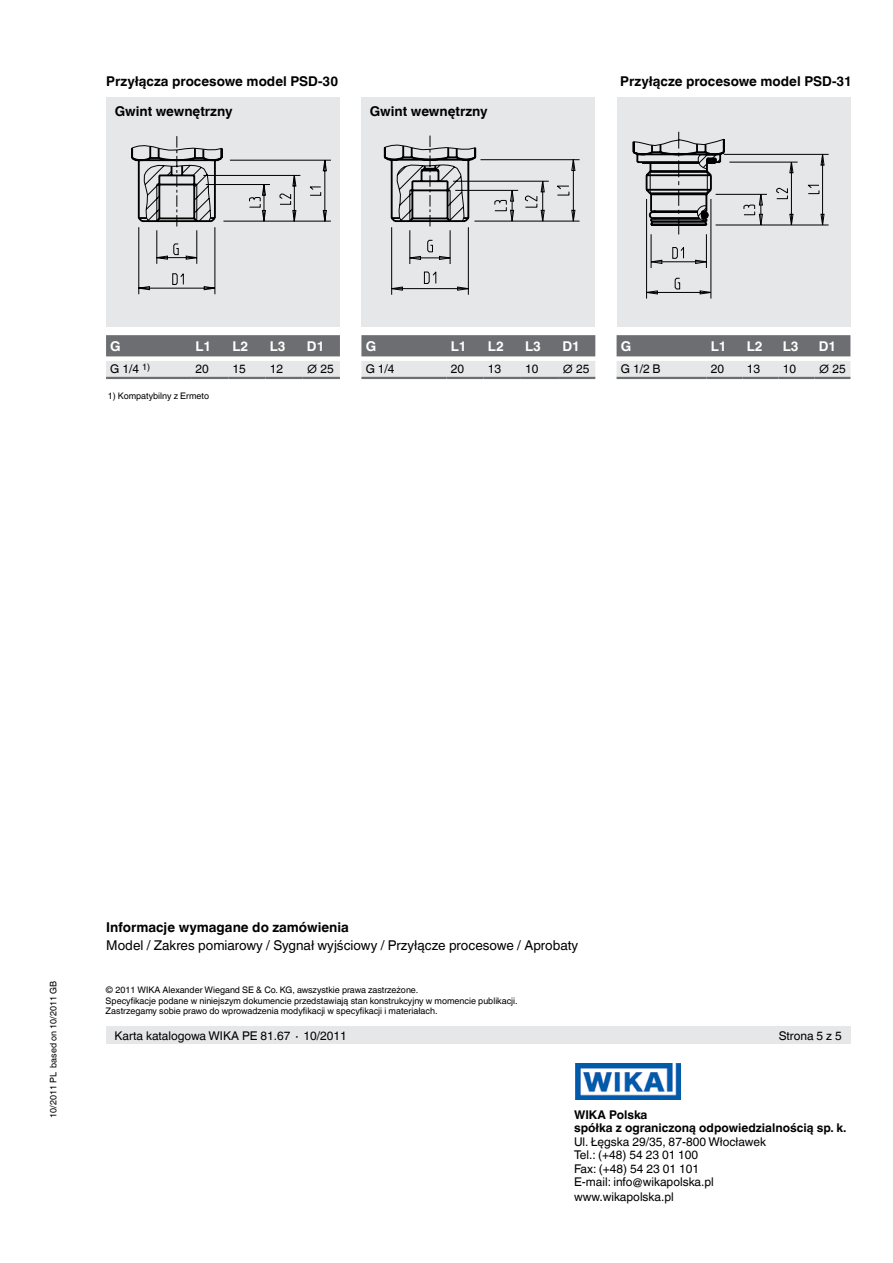
<style>
.page{position:relative;width:893px;height:1263px;background:#fff}
.page>*{position:absolute;margin:0;border:0;box-sizing:border-box;transform-origin:0 0}
.t1{font:700 13.5px "Helvetica World";color:#000}
.t2{font:13.5px "Helvetica World";color:#000}
.t3{font:700 13.5px "Helvetica World";color:#fff}
.t4{font:12px/13.6px "Helvetica World";color:#000}
.t5{font:700 12px/13.5px "Helvetica World";color:#000}
.t6{font:9px/10.5px "Helvetica World";color:#000}
</style>
<div class="page">
<img style="left:575px;top:1063px;width:106px;height:36px">
<div style="left:106px;top:1027px;width:744px;height:17px;background:#e6e7e8"></div>
<svg style="left:361px;top:335px;width:234px;height:42px;background:#abacae"></svg>
<hr style="left:361px;top:377px;width:85px;height:2px;background:#6d6e71">
<hr style="left:446px;top:377px;width:38px;height:2px;background:#6d6e71">
<hr style="left:484px;top:377px;width:37px;height:2px;background:#6d6e71">
<hr style="left:521px;top:377px;width:37px;height:2px;background:#6d6e71">
<hr style="left:558px;top:377px;width:37px;height:2px;background:#6d6e71">
<div style="left:106px;top:98px;width:234px;height:229px;background:#e6e7e8"></div>
<svg style="left:617px;top:335px;width:233px;height:42px;background:#aaabad"></svg>
<hr style="left:617px;top:377px;width:90px;height:2px;background:#6d6e71">
<hr style="left:707px;top:377px;width:35px;height:2px;background:#6d6e71">
<hr style="left:742px;top:377px;width:36px;height:2px;background:#6d6e71">
<hr style="left:778px;top:377px;width:36px;height:2px;background:#6d6e71">
<hr style="left:814px;top:377px;width:36px;height:2px;background:#6d6e71">
<div style="left:361px;top:98px;width:234px;height:229px;background:#e6e7e8"></div>
<div style="left:617px;top:98px;width:233px;height:229px;background:#e6e7e8"></div>
<svg style="left:106px;top:335px;width:234px;height:42px;background:#aaabad"></svg>
<hr style="left:106px;top:377px;width:85px;height:2px;background:#6d6e71">
<hr style="left:191px;top:377px;width:37px;height:2px;background:#6d6e71">
<hr style="left:228px;top:377px;width:38px;height:2px;background:#6d6e71">
<hr style="left:266px;top:377px;width:37px;height:2px;background:#6d6e71">
<hr style="left:303px;top:377px;width:37px;height:2px;background:#6d6e71">
<svg style="left:131px;top:136px;width:200px;height:159px"></svg>
<svg style="left:383px;top:135px;width:197px;height:160px"></svg>
<svg style="left:632px;top:131px;width:197px;height:168px"></svg>
<h1 class="t1" style="left:106px;top:74px;width:233px">Przyłącza procesowe model PSD-30</h1>
<h1 class="t1" style="left:620px;top:74px;width:233px">Przyłącze procesowe model PSD-31</h1>
<h1 class="t1" style="left:115px;top:103px;width:119px">Gwint wewnętrzny</h1>
<h1 class="t1" style="left:370px;top:103px;width:119px">Gwint wewnętrzny</h1>
<h1 class="t3" style="left:110px;top:338px;width:12px">G</h1>
<h1 class="t3" style="left:195px;top:338px;width:17px">L1</h1>
<h1 class="t3" style="left:233px;top:338px;width:17px">L2</h1>
<h1 class="t3" style="left:270px;top:338px;width:17px">L3</h1>
<h1 class="t3" style="left:307px;top:338px;width:19px">D1</h1>
<h2 class="t4" style="left:110px;top:362px;width:41px">G 1/4 <sup>1)</sup></h2>
<h2 class="t4" style="left:195px;top:362px;width:15px">20</h2>
<h2 class="t4" style="left:233px;top:362px;width:15px">15</h2>
<h2 class="t4" style="left:270px;top:362px;width:15px">12</h2>
<h2 class="t4" style="left:307px;top:362px;width:29px">∅ 25</h2>
<p class="t6" style="left:108px;top:391px;width:103px">1) Kompatybilny z Ermeto</p>
<h1 class="t3" style="left:366px;top:338px;width:12px">G</h1>
<h1 class="t3" style="left:451px;top:338px;width:17px">L1</h1>
<h1 class="t3" style="left:488px;top:338px;width:17px">L2</h1>
<h1 class="t3" style="left:525px;top:338px;width:17px">L3</h1>
<h1 class="t3" style="left:562px;top:338px;width:19px">D1</h1>
<h2 class="t4" style="left:366px;top:362px;width:30px">G 1/4</h2>
<h2 class="t4" style="left:451px;top:362px;width:15px">20</h2>
<h2 class="t4" style="left:488px;top:362px;width:15px">13</h2>
<h2 class="t4" style="left:525px;top:362px;width:15px">10</h2>
<h2 class="t4" style="left:562px;top:362px;width:29px">∅ 25</h2>
<h1 class="t3" style="left:621px;top:338px;width:12px">G</h1>
<h1 class="t3" style="left:711px;top:338px;width:17px">L1</h1>
<h1 class="t3" style="left:747px;top:338px;width:17px">L2</h1>
<h1 class="t3" style="left:783px;top:338px;width:17px">L3</h1>
<h1 class="t3" style="left:819px;top:338px;width:19px">D1</h1>
<h2 class="t4" style="left:621px;top:362px;width:41px">G 1/2 B</h2>
<h2 class="t4" style="left:711px;top:362px;width:15px">20</h2>
<h2 class="t4" style="left:747px;top:362px;width:15px">13</h2>
<h2 class="t4" style="left:783px;top:362px;width:15px">10</h2>
<h2 class="t4" style="left:819px;top:362px;width:29px">∅ 25</h2>
<h1 class="t1" style="left:106px;top:920px;width:244px">Informacje wymagane do zamówienia</h1>
<h1 class="t2" style="left:106px;top:938px;width:473px">Model / Zakres pomiarowy / Sygnał wyjściowy / Przyłącze procesowe / Aprobaty</h1>
<p class="t6" style="left:48px;top:1118px;width:138px;rotate:-90deg">10/2011 PL based on 10/2011 GB</p>
<p class="t6" style="left:106px;top:985px;width:414px">© 2011 WIKA Alexander Wiegand SE &amp; Co. KG, awszystkie prawa zastrzeżone.<br>Specyfikacje podane w niniejszym dokumencie przedstawiają stan konstrukcyjny w momencie publikacji.<br>Zastrzegamy sobie prawo do wprowadzenia modyfikacji w specyfikacji i materiałach.</p>
<h2 class="t4" style="left:115px;top:1029px;width:234px">Karta katalogowa WIKA PE 81.67 ∙ 10/2011</h2>
<h2 class="t4" style="left:779px;top:1029px;width:65px">Strona 5 z 5</h2>
<h2 class="t5" style="left:574px;top:1108px;width:274px">WIKA Polska<br>spółka z ograniczoną odpowiedzialnością sp. k.</h2>
<h2 class="t4" style="left:574px;top:1135px;width:193px">Ul. Łęgska 29/35, 87-800 Włocławek<br>Tel.: (+48) 54 23 01 100<br>Fax: (+48) 54 23 01 101<br>E-mail: info@wikapolska.pl www.wikapolska.pl</h2>
</div>
